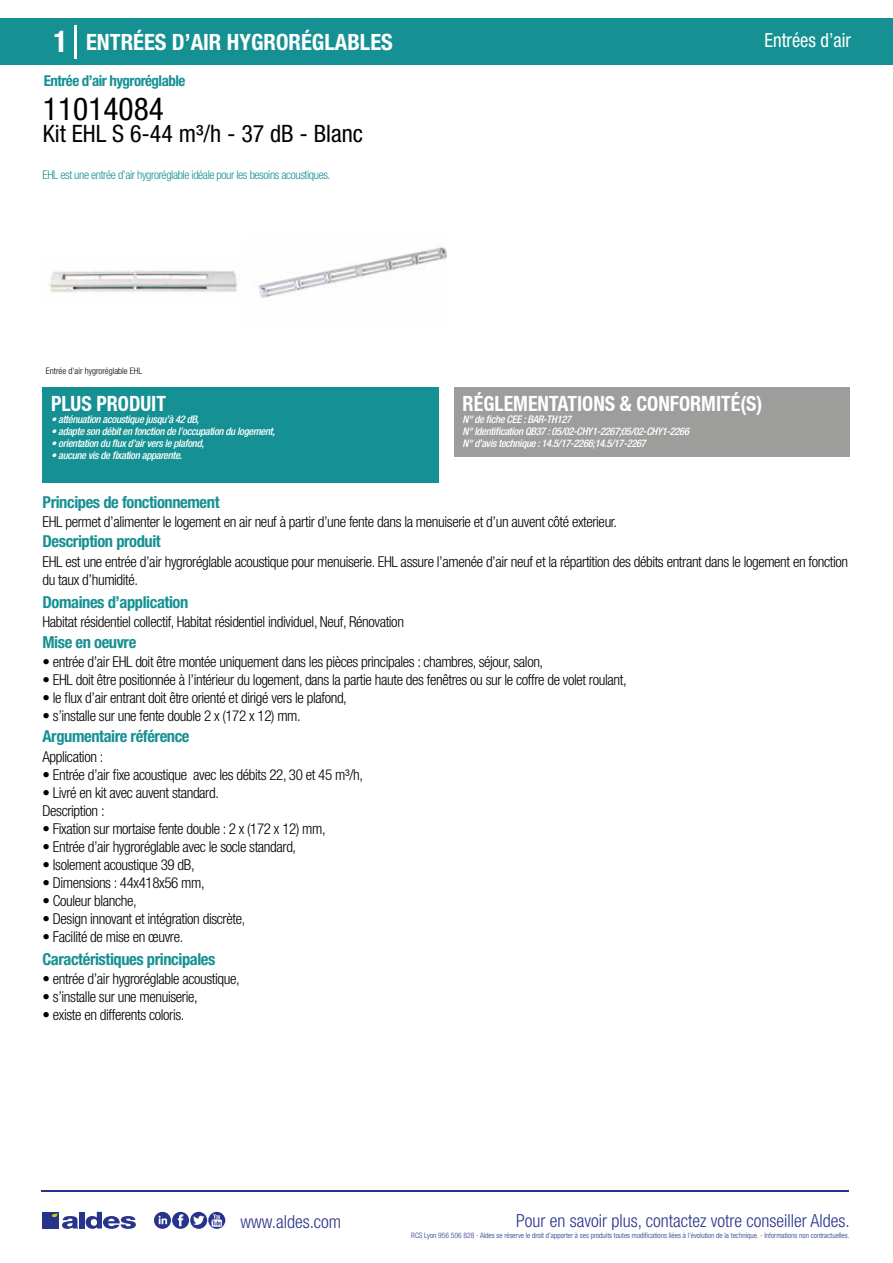
<style>
.page{position:relative;width:893px;height:1263px;background:#fff}
.page>*{position:absolute;margin:0;border:0;box-sizing:border-box;transform-origin:0 0}
.t1{font:condensed 31.5px "Helvetica Neue LT Std";color:#000}
.t2{font:condensed 24px "Helvetica Neue LT Std";color:#000}
.t3{font:700 condensed 22.5px "Helvetica Neue LT Std";color:#fff}
.t4{font:700 condensed 21px "Helvetica Neue";color:#fff;scale:.95 1}
.t5{font:condensed 19.5px "Helvetica Neue LT Std";color:#fff;scale:.95 1}
.t6{font:300 condensed 18px "Helvetica Neue";color:#28348b}
.t7{font:700 condensed 16.5px "Helvetica Neue LT Std";letter-spacing:-.025em;color:#169193}
.t8{font:300 condensed 15px/18px "Helvetica Neue LT Std";letter-spacing:-.025em;color:#000}
.t9{font:700 condensed 15px "Helvetica Neue LT Std";letter-spacing:-.035em;color:#169193}
.t10{font:300 condensed 12px "Helvetica Neue LT Std";letter-spacing:-.035em;color:#169193}
.t11{font:italic 500 condensed 10.5px/12px "Helvetica Neue";letter-spacing:-.03em;color:#fff}
.t12{font:300 condensed 9px "Helvetica Neue";color:#000}
.t13{font:300 condensed 7.5px "Helvetica Neue";color:#28348b}
.s1{font-size:30px}
</style>
<div class="page">
<div style="left:0;top:18px;width:893px;height:46px;background:#169193"></div>
<div style="left:454px;top:387px;width:396px;height:69px;background:#9d9d9c"></div>
<div style="left:43px;top:387px;width:396px;height:96px;background:#169193"></div>
<hr style="left:74px;top:25px;width:2px;height:33px;background:#fff">
<img style="left:49px;top:270px;width:189px;height:24px">
<img style="left:258px;top:247px;width:188px;height:51px">
<hr style="left:41px;top:1190px;width:808px;height:1px;background:#28348b">
<svg style="left:154px;top:1212px;width:71px;height:17px"></svg>
<div style="left:42px;top:1212px;width:17px;height:16px;background:#28348b"></div>
<div style="left:79px;top:1212px;width:5px;height:16px;background:#28348b"></div>
<svg style="left:86px;top:1212px;width:50px;height:17px"></svg>
<svg style="left:52px;top:1213px;width:26px;height:16px"></svg>
<h3 class="t3" style="left:54px;top:28px;width:341px"><span class="s1">1</span> ENTRÉES D’AIR HYGRORÉGLABLES</h3>
<h3 class="t5" style="left:765px;top:29px;width:92px">Entrées d’air</h3>
<p class="t9" style="left:44px;top:71px;width:143px">Entrée d’air hygroréglable</p>
<h1 class="t1" style="left:43px;top:91px;width:122px">11014084</h1>
<h2 class="t2" style="left:43px;top:120px;width:322px">Kit EHL S 6-44 m³/h - 37 dB - Blanc</h2>
<p class="t10" style="left:43px;top:167px;width:289px">EHL est une entrée d’air hygroréglable idéale pour les besoins acoustiques.</p>
<p class="t12" style="left:46px;top:365px;width:98px">Entrée d’air hygroréglable EHL</p>
<h3 class="t4" style="left:51px;top:391px;width:122px">PLUS PRODUIT</h3>
<p class="t11" style="left:51px;top:413px;width:149px">• atténuation acoustique jusqu’à 42 dB,</p>
<p class="t11" style="left:51px;top:425px;width:225px">• adapte son débit en fonction de l’occupation du logement,</p>
<p class="t11" style="left:51px;top:437px;width:154px">• orientation du flux d’air vers le plafond,</p>
<p class="t11" style="left:51px;top:449px;width:132px">• aucune vis de fixation apparente.</p>
<h3 class="t4" style="left:463px;top:391px;width:317px">RÉGLEMENTATIONS &amp; CONFORMITÉ(S)</h3>
<p class="t11" style="left:463px;top:413px;width:228px">N° de fiche CEE : BAR-TH127<br>N° Identification QB37 : 05/02-CHY1-2267;05/02-CHY1-2266<br>N° d’avis technique : 14.5/17-2266;14.5/17-2267</p>
<p class="t7" style="left:43px;top:492px;width:179px">Principes de fonctionnement</p>
<p class="t7" style="left:43px;top:531px;width:120px">Description produit</p>
<p class="t8" style="left:43px;top:513px;width:576px">EHL permet d’alimenter le logement en air neuf à partir d’une fente dans la menuiserie et d’un auvent côté exterieur.</p>
<p class="t8" style="left:43px;top:552px;width:807px">EHL est une entrée d’air hygroréglable acoustique pour menuiserie. EHL assure l’amenée d’air neuf et la répartition des débits entrant dans le logement en fonction du taux d’humidité.</p>
<p class="t8" style="left:43px;top:613px;width:363px">Habitat résidentiel collectif, Habitat résidentiel individuel, Neuf, Rénovation</p>
<p class="t8" style="left:43px;top:652px;width:502px">• entrée d’air EHL doit être montée uniquement dans les pièces principales : chambres, séjour, salon,</p>
<p class="t8" style="left:43px;top:670px;width:586px">• EHL doit être positionnée à l’intérieur du logement, dans la partie haute des fenêtres ou sur le coffre de volet roulant,</p>
<p class="t8" style="left:43px;top:688px;width:306px">• le flux d’air entrant doit être orienté et dirigé vers le plafond,</p>
<p class="t8" style="left:43px;top:706px;width:260px">• s’installe sur une fente double 2 x (172 x 12) mm.</p>
<p class="t7" style="left:43px;top:592px;width:147px">Domaines d’application</p>
<p class="t7" style="left:43px;top:632px;width:95px">Mise en oeuvre</p>
<p class="t7" style="left:43px;top:726px;width:149px">Argumentaire référence</p>
<p class="t8" style="left:43px;top:747px;width:62px">Application :</p>
<p class="t8" style="left:43px;top:765px;width:322px">• Entrée d’air fixe acoustique avec les débits 22, 30 et 45 m³/h,</p>
<p class="t8" style="left:43px;top:783px;width:178px">• Livré en kit avec auvent standard.<br>Description :</p>
<p class="t8" style="left:43px;top:819px;width:285px">• Fixation sur mortaise fente double : 2 x (172 x 12) mm,</p>
<p class="t8" style="left:43px;top:837px;width:255px">• Entrée d’air hygroréglable avec le socle standard,</p>
<p class="t8" style="left:43px;top:855px;width:154px">• Isolement acoustique 39 dB,</p>
<p class="t8" style="left:43px;top:873px;width:164px">• Dimensions : 44x418x56 mm,</p>
<p class="t8" style="left:43px;top:891px;width:96px">• Couleur blanche,</p>
<p class="t8" style="left:43px;top:909px;width:204px">• Design innovant et intégration discrète,</p>
<p class="t8" style="left:43px;top:927px;width:142px">• Facilité de mise en œuvre.</p>
<p class="t7" style="left:43px;top:949px;width:174px">Caractéristiques principales</p>
<p class="t8" style="left:43px;top:969px;width:199px">• entrée d’air hygroréglable acoustique,</p>
<p class="t8" style="left:43px;top:987px;width:157px">• s’installe sur une menuiserie,</p>
<p class="t8" style="left:43px;top:1005px;width:143px">• existe en differents coloris.</p>
<p class="t6" style="left:240px;top:1211px;width:102px">www.aldes.com</p>
<p class="t6" style="left:516px;top:1211px;width:335px">Pour en savoir plus, contactez votre conseiller Aldes.</p>
<p class="t13" style="left:411px;top:1230px;width:440px">RCS Lyon 956 506 828 - Aldes se réserve le droit d’apporter à ses produits toutes modifications liées à l’évolution de la technique. - Informations non contractuelles.</p>
</div>
